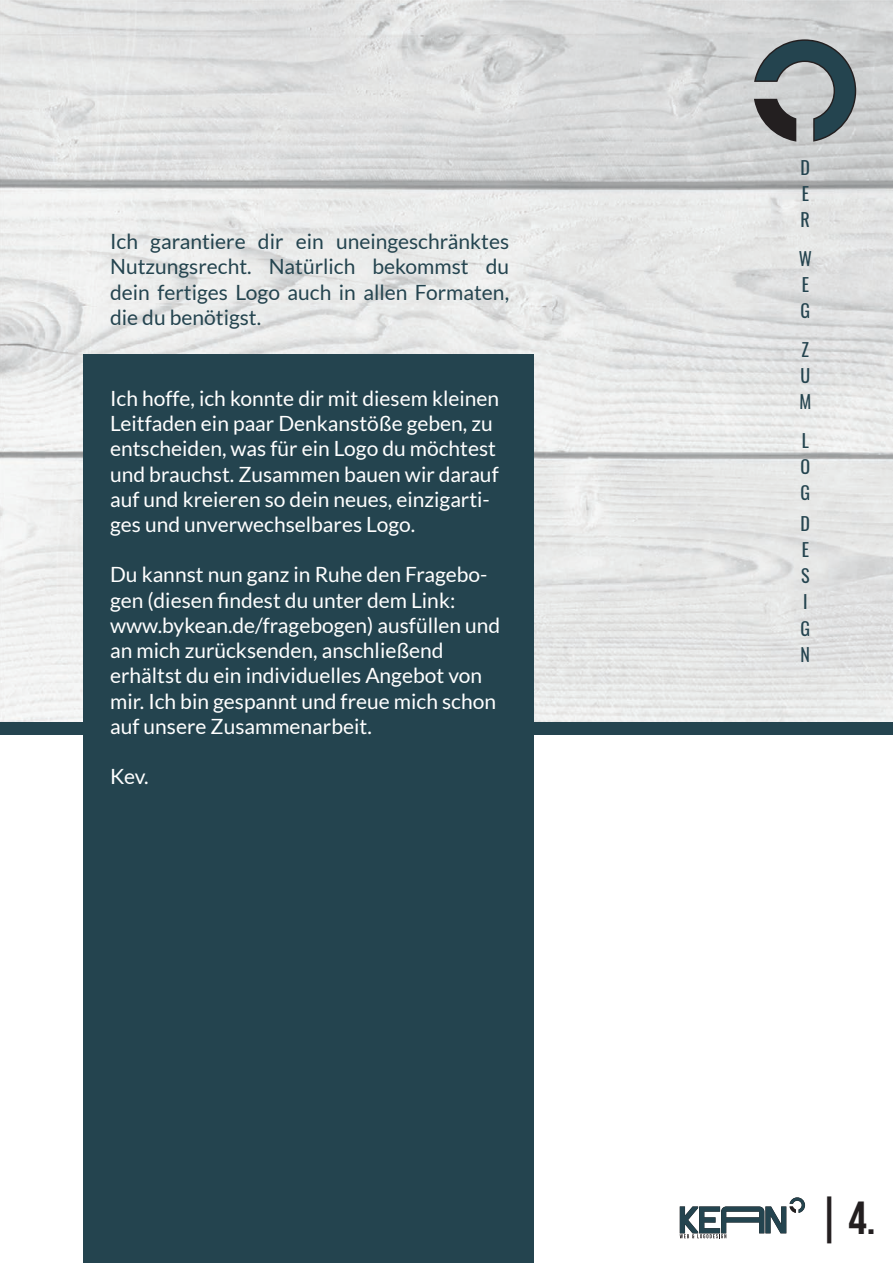
<style>
.page{position:relative;width:893px;height:1263px;background:#fff}
.page>*{position:absolute;margin:0;border:0;box-sizing:border-box;transform-origin:0 0}
.t1{font:46.2px "Bebas Neue";color:#231f20}
.t2{font:21px/25.2px "Lato";color:#fff}
.t3{font:21px/25.2px "Lato";color:#24444f;text-align:justify}
.t4{font:18px/26.2px "Oswald";color:#24444f}
</style>
<div class="page">
<img style="left:0;top:0;width:893px;height:722px">
<div style="left:0;top:722px;width:893px;height:13px;background:#24444f"></div>
<div style="left:83px;top:355px;width:451px;height:908px;background:#24444f"></div>
<svg style="left:754px;top:39px;width:102px;height:103px"></svg>
<svg style="left:680px;top:1197px;width:125px;height:41px"></svg>
<p class="t3" style="left:110px;top:228px;width:400px">Ich garantiere dir ein uneingeschränktes Nutzungsrecht. Natürlich bekommst du dein fertiges Logo auch in allen Formaten, die du benötigst.</p>
<p class="t2" style="left:110px;top:385px;width:390px">Ich hoffe, ich konnte dir mit diesem kleinen Leitfaden ein paar Denkanstöße geben, zu entscheiden, was für ein Logo du möchtest und brauchst. Zusammen bauen wir darauf auf und kreieren so dein neues, einzigarti&shy;ges und unverwechselbares Logo.</p>
<p class="t2" style="left:110px;top:562px;width:392px">Du kannst nun ganz in Ruhe den Fragebo&shy;gen (diesen findest du unter dem Link: www.bykean.de/fragebogen) ausfüllen und an mich zurücksenden, anschließend erhältst du ein individuelles Angebot von mir. Ich bin gespannt und freue mich schon auf unsere Zusammenarbeit.</p>
<p class="t2" style="left:110px;top:763px;width:40px">Kev.</p>
<p class="t4" style="left:801px;top:153px;width:11px;text-align:justify">D E R</p>
<p class="t4" style="left:799px;top:244px;width:15px">W<br>E<br>G</p>
<p class="t4" style="left:799px;top:335px;width:13px">Z<br>U<br>M</p>
<p class="t4" style="left:800px;top:427px;width:11px;text-align:justify">L O G</p>
<p class="t4" style="left:800px;top:509px;width:11px">D<br>E<br>S<br>I<br>G<br>N</p>
<h1 class="t1" style="left:818px;top:1192px;width:59px">| 4.</h1>
</div>
